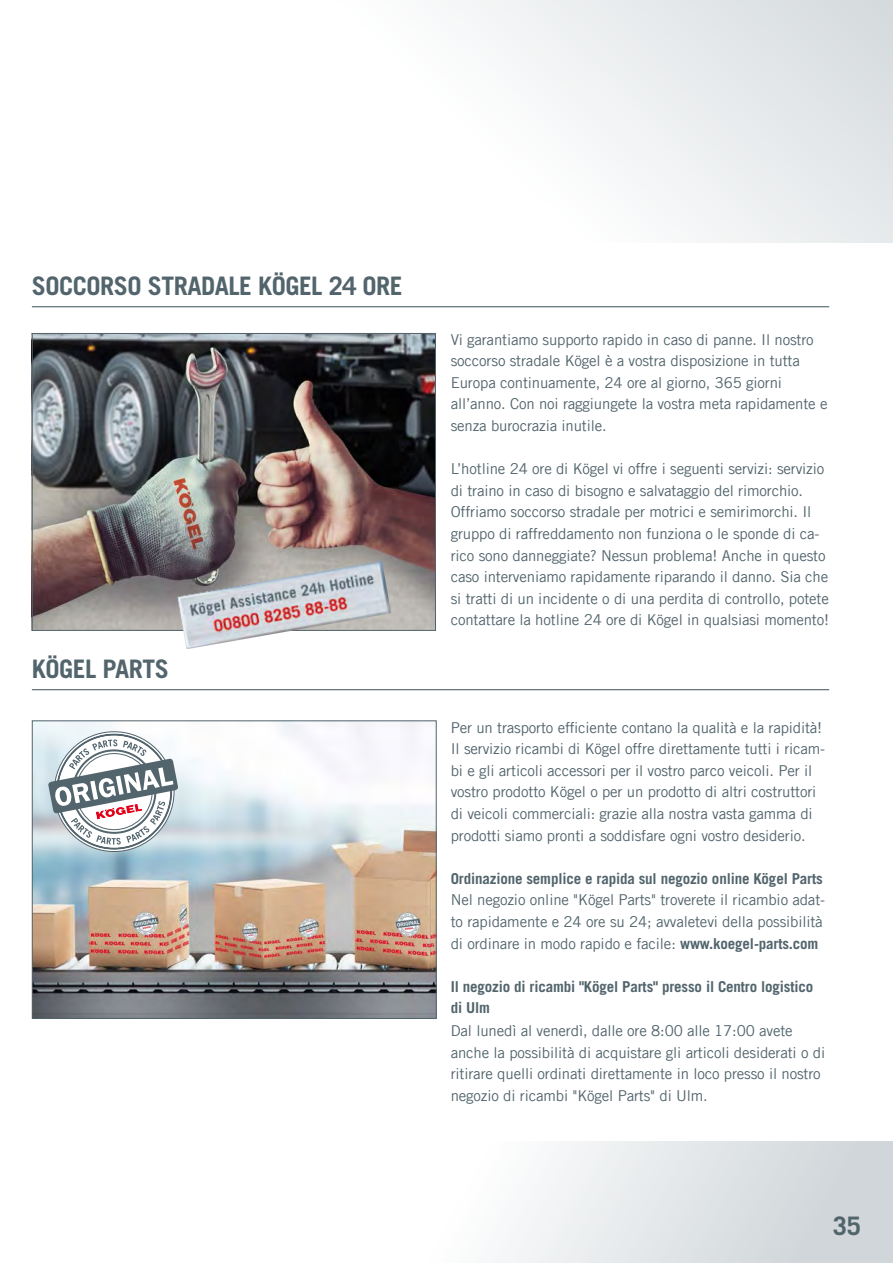
<style>
.page{position:relative;width:893px;height:1263px;background:#fff}
.page>*{position:absolute;margin:0;border:0;box-sizing:border-box;transform-origin:0 0}
.t1{font:700 25.5px "Trade Gothic LT Com";letter-spacing:-.02em;color:#52646c}
.t2{font:15px/21.6px "Trade Gothic LT Com";letter-spacing:-.01em;color:#52646c}
.t3{font:700 15px/21.6px "Trade Gothic LT Com";letter-spacing:-.01em;color:#52646c}
.s1{font-weight:700}
</style>
<div class="page">
<div style="left:0;top:1142px;width:893px;height:121px;background:linear-gradient(to right,#fff,#d8dde0)"></div>
<div style="left:0;top:0;width:893px;height:242px;background:linear-gradient(to right,#fff,#e6e9eb)"></div>
<hr style="left:32px;top:306px;width:797px;height:1px;background:#52646c">
<img style="left:34px;top:335px;width:400px;height:294px">
<hr style="left:32px;top:689px;width:797px;height:1px;background:#52646c">
<img style="left:34px;top:722px;width:401px;height:295px">
<div style="left:32px;top:720px;width:405px;height:299px;border:1px solid #52646c"></div>
<svg style="left:48px;top:734px;width:131px;height:115px"></svg>
<img style="left:177px;top:561px;width:214px;height:88px">
<h1 class="t1" style="left:32px;top:270px;width:372px">SOCCORSO STRADALE KÖGEL 24 ORE</h1>
<h1 class="t1" style="left:32px;top:653px;width:139px">KÖGEL PARTS</h1>
<p class="t2" style="left:451px;top:328px;width:378px">Vi garantiamo supporto rapido in caso di panne. Il nostro soccorso stradale Kögel è a vostra disposizione in tutta Europa continuamente, 24 ore al giorno, 365 giorni all’anno. Con noi raggiungete la vostra meta rapidamente e senza burocrazia inutile.</p>
<p class="t2" style="left:451px;top:458px;width:380px">L’hotline 24 ore di Kögel vi offre i seguenti servizi: servizio di traino in caso di bisogno e salvataggio del rimorchio.<br>Offriamo soccorso stradale per motrici e semirimorchi. Il gruppo di raffreddamento non funziona o le sponde di ca&shy;rico sono danneggiate? Nessun problema! Anche in questo caso interveniamo rapidamente riparando il danno. Sia che si tratti di un incidente o di una perdita di controllo, potete contattare la hotline 24 ore di Kögel in qualsiasi momento!</p>
<p class="t2" style="left:451px;top:716px;width:376px">Per un trasporto efficiente contano la qualità e la rapidità!<br>Il servizio ricambi di Kögel offre direttamente tutti i ricam&shy;bi e gli articoli accessori per il vostro parco veicoli. Per il vostro prodotto Kögel o per un prodotto di altri costruttori di veicoli commerciali: grazie alla nostra vasta gamma di prodotti siamo pronti a soddisfare ogni vostro desiderio.</p>
<p class="t3" style="left:451px;top:867px;width:374px">Ordinazione semplice e rapida sul negozio online Kögel Parts</p>
<p class="t2" style="left:451px;top:889px;width:376px">Nel negozio online "Kögel Parts" troverete il ricambio adat&shy;to rapidamente e 24 ore su 24; avvaletevi della possibilità di ordinare in modo rapido e facile: <span class="s1">www.koegel-parts.com</span></p>
<p class="t3" style="left:451px;top:975px;width:364px">Il negozio di ricambi "Kögel Parts" presso il Centro logistico di Ulm</p>
<p class="t2" style="left:451px;top:1019px;width:376px">Dal lunedì al venerdì, dalle ore 8:00 alle 17:00 avete anche la possibilità di acquistare gli articoli desiderati o di ritirare quelli ordinati direttamente in loco presso il nostro negozio di ricambi "Kögel Parts" di Ulm.</p>
<h1 class="t1" style="left:833px;top:1210px;width:30px">35</h1>
</div>
